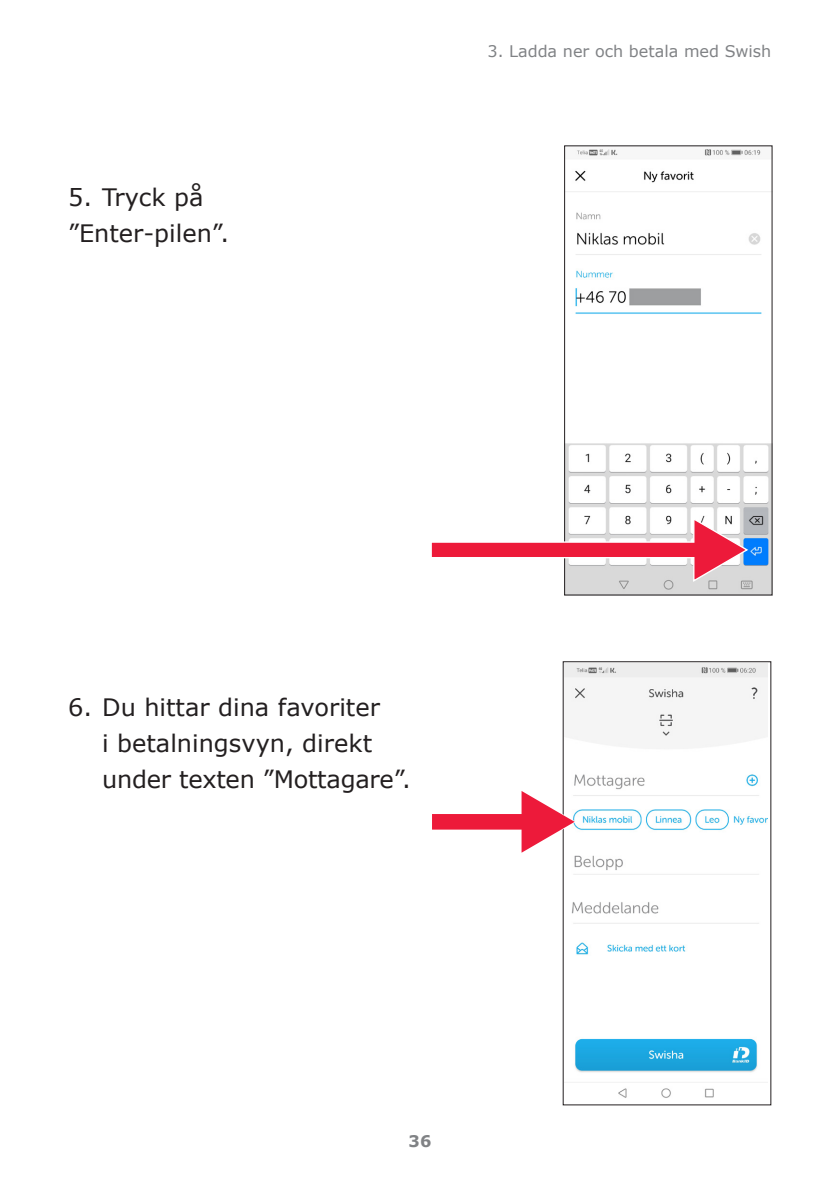
<style>
.page{position:relative;width:840px;height:1191px;background:#fff}
.page>*{position:absolute;margin:0;border:0;box-sizing:border-box;transform-origin:0 0}
.t1{font:24px/36px "Verdana";color:#231f20}
.t2{font:16px "Verdana";color:#808285}
.t3{font:700 16px "Verdana";color:#808285}
</style>
<div class="page">
<img style="left:565px;top:147px;width:205px;height:446px">
<div style="left:563px;top:145px;width:209px;height:450px;border:1px solid #231f20"></div>
<img style="left:564px;top:664px;width:203px;height:434px">
<svg style="left:431px;top:516px;width:318px;height:67px"></svg>
<svg style="left:432px;top:788px;width:145px;height:67px"></svg>
<p class="t1" style="left:68px;top:178px;width:162px">5. Tryck på ”Enter-pilen”.</p>
<p class="t2" style="left:487px;top:40px;width:285px">3. Ladda ner och betala med Swish</p>
<p class="t1" style="left:102px;top:689px;width:310px;text-indent:-34px">6. Du hittar dina favoriter<br>i betalningsvyn, direkt under texten ”Mottagare”.</p>
<p class="t3" style="left:408px;top:1129px;width:24px">36</p>
</div>
